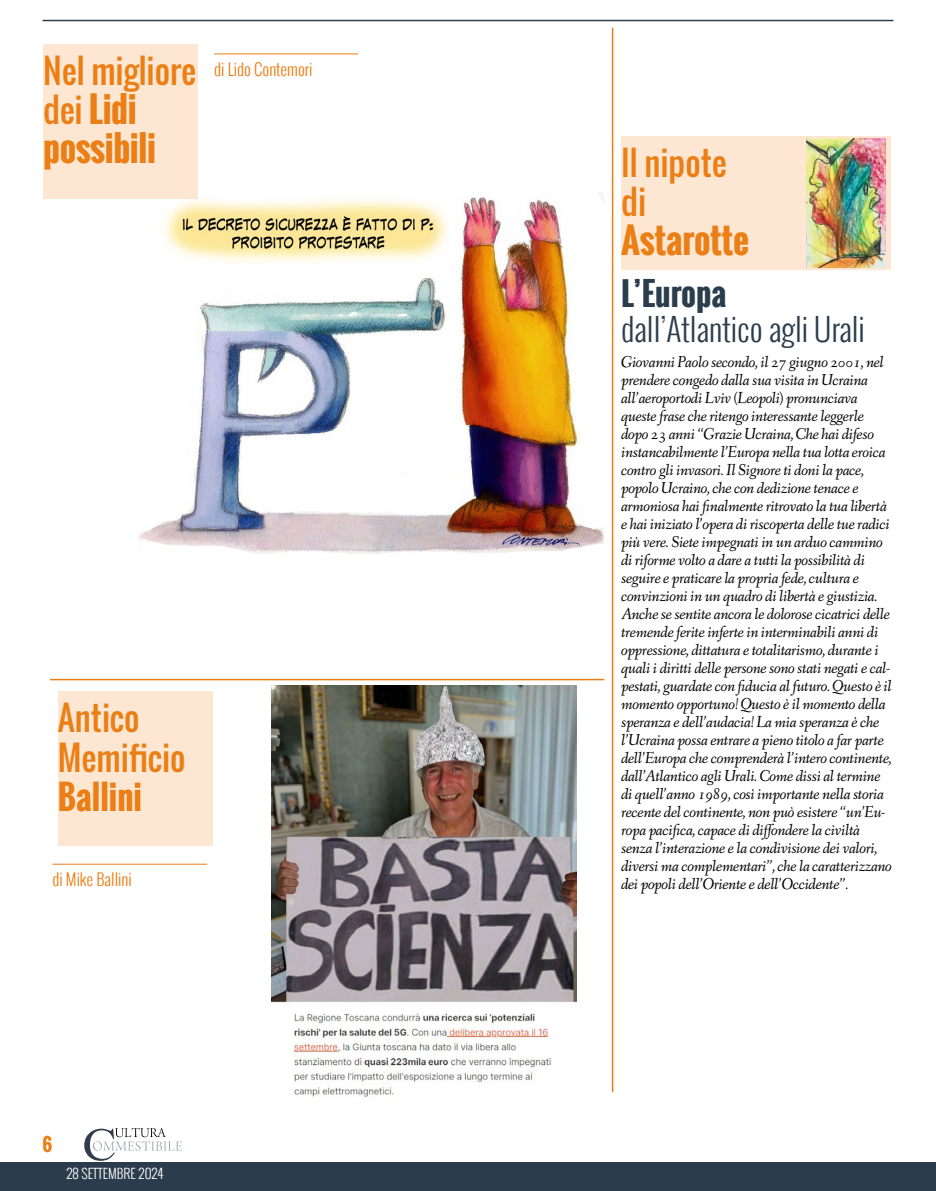
<style>
.page{position:relative;width:936px;height:1191px;background:#fff}
.page>*{position:absolute;margin:0;border:0;box-sizing:border-box;transform-origin:0 0}
.t1{font:700 34.8px/39px "Oswald";letter-spacing:-.01em;color:#eb7e14}
.t2{font:33px/39px "Oswald";color:#eb7e14}
.t3{font:700 33px "Oswald";color:#eb7e14}
.t4{font:300 31.5px "Oswald";color:#2b3d4c}
.t5{font:700 31.5px "Oswald";color:#2b3d4c}
.t6{font:700 18px "Oswald";color:#eb7e14}
.t7{font:italic 16.5px/18px "Fanwood Text";letter-spacing:-.02em;color:#000;scale:.95 1}
.t8{font:300 16.5px "Oswald";color:#eb7e14}
.t9{font:300 13.5px "Oswald";color:#fff}
.s1{font-weight:400;font-size:33px}
</style>
<div class="page">
<div style="left:0;top:1162px;width:935px;height:29px;background:#2b3d4c"></div>
<svg style="left:84px;top:1128px;width:98px;height:32px"></svg>
<hr style="left:43px;top:20px;width:850px;height:1px;background:#2b3d4c">
<img style="left:271px;top:686px;width:305px;height:411px">
<img style="left:138px;top:193px;width:466px;height:361px">
<hr style="left:214px;top:54px;width:144px;height:1px;background:#eb7e14">
<hr style="left:50px;top:679px;width:554px;height:1px;background:#eb7e14">
<div style="left:58px;top:691px;width:154px;height:154px;background:#fde7d3"></div>
<hr style="left:52px;top:864px;width:155px;height:1px;background:#eb7e14">
<div style="left:43px;top:44px;width:155px;height:154px;background:#fde7d3"></div>
<hr style="left:611px;top:28px;width:2px;height:1064px;background:#eb7e14">
<div style="left:621px;top:135px;width:269px;height:134px;background:#fde7d3"></div>
<img style="left:806px;top:138px;width:79px;height:129px">
<h2 class="t2" style="left:43px;top:52px;width:154px">Nel migliore</h2>
<h1 class="t1" style="left:43px;top:90px;width:114px"><span class="s1">dei</span> Lidi possibili</h1>
<p class="t8" style="left:214px;top:57px;width:100px">di Lido Contemori</p>
<h2 class="t2" style="left:58px;top:698px;width:129px">Antico<br>Memificio</h2>
<h2 class="t3" style="left:58px;top:771px;width:86px">Ballini</h2>
<p class="t8" style="left:52px;top:867px;width:81px">di Mike Ballini</p>
<p class="t6" style="left:43px;top:1130px;width:11px">6</p>
<p class="t9" style="left:66px;top:1164px;width:98px">28 SETTEMBRE 2024</p>
<h2 class="t2" style="left:621px;top:143px;width:107px">Il nipote di</h2>
<h1 class="t1" style="left:621px;top:221px;width:130px">Astarotte</h1>
<h3 class="t5" style="left:621px;top:270px;width:107px">L’Europa</h3>
<h3 class="t4" style="left:621px;top:305px;width:245px">dall’Atlantico agli Urali</h3>
<p class="t7" style="left:621px;top:353px;width:286px">Giovanni Paolo secondo, il 27 giugno 2001, nel prendere congedo dalla sua visita in Ucraina all’aeroportodi Lviv (Leopoli) pronunciava queste frase che ritengo interessante leggerle dopo 23 anni “Grazie Ucraina, Che hai difeso instancabilmente l’Europa nella tua lotta eroica contro gli invasori. Il Signore ti doni la pace, popolo Ucraino, che con dedizione tenace e armoniosa hai finalmente ritrovato la tua libertà e hai iniziato l’opera di riscoperta delle tue radici più vere. Siete impegnati in un arduo cammino di riforme volto a dare a tutti la possibilità di seguire e praticare la propria fede, cultura e convinzioni in un quadro di libertà e giustizia.<br>Anche se sentite ancora le dolorose cicatrici delle tremende ferite inferte in interminabili anni di oppressione, dittatura e totalitarismo, durante i quali i diritti delle persone sono stati negati e cal&shy;pestati, guardate con fiducia al futuro. Questo è il momento opportuno! Questo è il momento della speranza e dell’audacia! La mia speranza è che l’Ucraina possa entrare a pieno titolo a far parte dell’Europa che comprenderà l’intero continente, dall’Atlantico agli Urali. Come dissi al termine di quell’anno 1989, così importante nella storia recente del continente, non può esistere “un’Eu&shy;ropa pacifica, capace di diffondere la civiltà senza l’interazione e la condivisione dei valori, diversi ma complementari”, che la caratterizzano dei popoli dell’Oriente e dell’Occidente”.</p>
</div>
